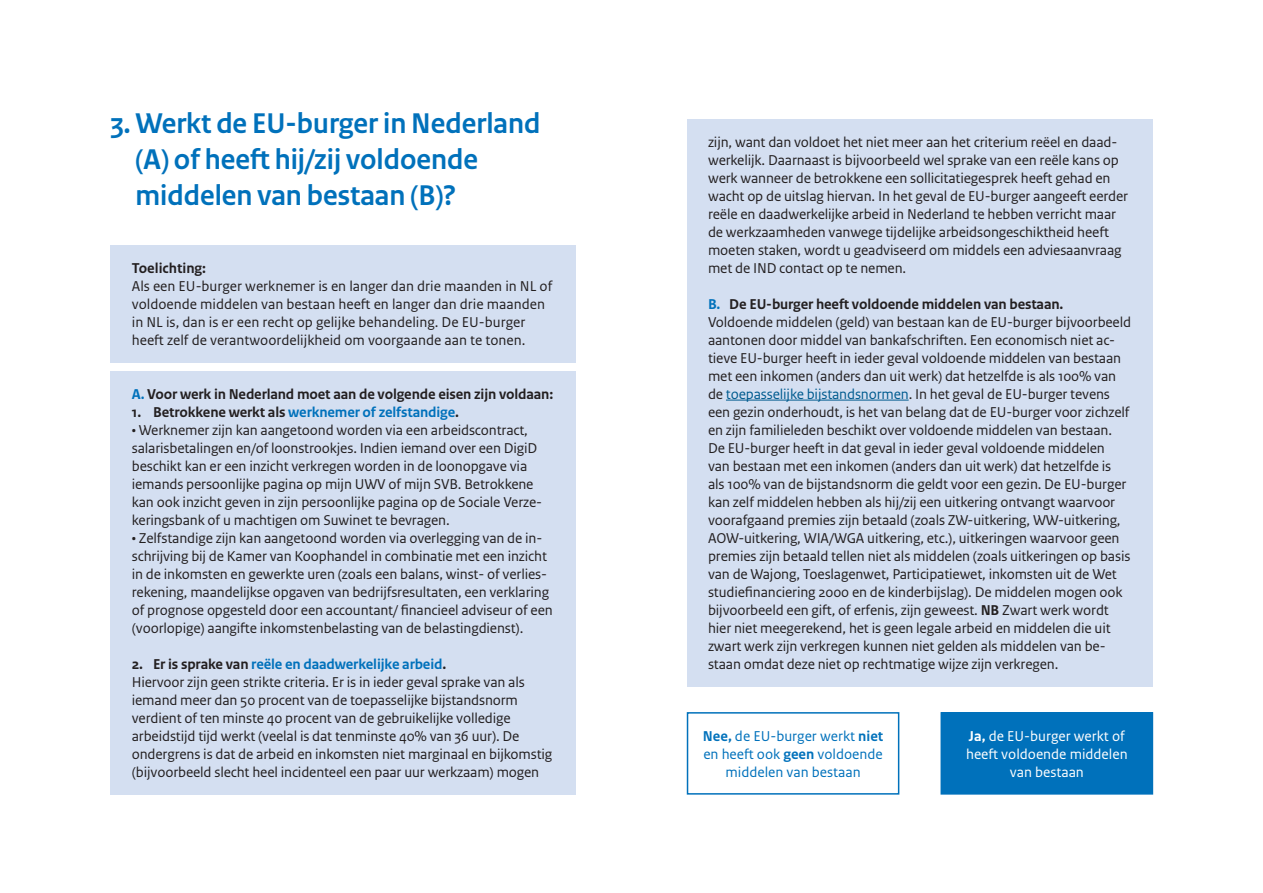
<style>
.page{position:relative;width:1263px;height:893px;background:#fff}
.page>*{position:absolute;margin:0;border:0;box-sizing:border-box;transform-origin:0 0}
.H2_-_Kop{font:700 30px/36px "Rijksoverheid Sans Heading";color:#0071bb}
.P_-_broodtekst{font:15px/18px "Rijksoverheid Sans Text";letter-spacing:-.01em;color:#231f20}
.H3_-_kopje{font:700 15px "Rijksoverheid Sans Text";letter-spacing:-.01em;color:#231f20}
.P_-_broodtekst-2{font:700 15px "Rijksoverheid Sans Text";letter-spacing:-.01em;color:#0071bb}
.t1{font:15px/18px "Rijksoverheid Sans Text";color:#0071bb;text-align:center}
.t2{font:15px/18px "Rijksoverheid Sans Text";color:#fff;text-align:center}
.s1{color:#0071bb}
.s2{color:#231f20}
.s3{color:#005b8f}
.s4{font-weight:700}
</style>
<div class="page">
<div style="left:111px;top:246px;width:465px;height:117px;background:#d4dff1"></div>
<div style="left:111px;top:372px;width:465px;height:423px;background:#d4dff1"></div>
<div style="left:687px;top:120px;width:465px;height:567px;background:#d4dff1"></div>
<hr style="left:726px;top:400px;width:183px;height:1px;background:#005b8f">
<div style="left:687px;top:712px;width:212px;height:83px;border:2px solid #0071bb"></div>
<div style="left:941px;top:713px;width:211px;height:81px;background:#0071bb"></div>
<div style="left:940px;top:712px;width:213px;height:83px;border:2px solid #0071bb"></div>
<h2 class="H2_-_Kop" style="left:136px;top:106px;width:406px;text-indent:-25px">3. Werkt de EU-burger in Nederland (A) of heeft hij/zij voldoende middelen van bestaan (B)?</h2>
<h3 class="H3_-_kopje" style="left:132px;top:259px;width:76px">Toelichting:</h3>
<p class="P_-_broodtekst" style="left:132px;top:277px;width:422px">Als een EU-burger werknemer is en langer dan drie maanden in NL of voldoende middelen van bestaan heeft en langer dan drie maanden in NL is, dan is er een recht op gelijke behandeling. De EU-burger heeft zelf de verantwoordelijkheid om voorgaande aan te tonen.</p>
<h3 class="H3_-_kopje" style="left:132px;top:385px;width:423px"><span class="s1">A.</span> Voor werk in Nederland moet aan de volgende eisen zijn voldaan:</h3>
<p class="P_-_broodtekst-2" style="left:132px;top:403px;width:329px"><span class="s2">1. Betrokkene werkt als</span> werknemer of zelfstandige<span class="s2">.</span></p>
<p class="P_-_broodtekst" style="left:132px;top:421px;width:412px">• Werknemer zijn kan aangetoond worden via een arbeidscontract, salarisbetalingen en/of loonstrookjes. Indien iemand over een DigiD beschikt kan er een inzicht verkregen worden in de loonopgave via iemands persoonlijke pagina op mijn UWV of mijn SVB. Betrokkene kan ook inzicht geven in zijn persoonlijke pagina op de Sociale Verze&shy;keringsbank of u machtigen om Suwinet te bevragen.</p>
<p class="P_-_broodtekst" style="left:132px;top:529px;width:422px">• Zelfstandige zijn kan aangetoond worden via overlegging van de in&shy;schrijving bij de Kamer van Koophandel in combinatie met een inzicht in de inkomsten en gewerkte uren (zoals een balans, winst- of verlies&shy;rekening, maandelijkse opgaven van bedrijfsresultaten, een verklaring of prognose opgesteld door een accountant/ financieel adviseur of een (voorlopige) aangifte inkomstenbelasting van de belastingdienst).</p>
<p class="P_-_broodtekst-2" style="left:132px;top:655px;width:316px"><span class="s2">2. Er is sprake van</span> reële en daadwerkelijke arbeid<span class="s2">.</span></p>
<p class="P_-_broodtekst" style="left:132px;top:673px;width:422px">Hiervoor zijn geen strikte criteria. Er is in ieder geval sprake van als iemand meer dan 50 procent van de toepasselijke bijstandsnorm verdient of ten minste 40 procent van de gebruikelijke volledige arbeidstijd tijd werkt (veelal is dat tenminste 40% van 36 uur). De ondergrens is dat de arbeid en inkomsten niet marginaal en bijkomstig (bijvoorbeeld slecht heel incidenteel een paar uur werkzaam) mogen</p>
<p class="P_-_broodtekst" style="left:708px;top:133px;width:422px">zijn, want dan voldoet het niet meer aan het criterium reëel en daad&shy;werkelijk. Daarnaast is bijvoorbeeld wel sprake van een reële kans op werk wanneer de betrokkene een sollicitatiegesprek heeft gehad en wacht op de uitslag hiervan. In het geval de EU-burger aangeeft eerder reële en daadwerkelijke arbeid in Nederland te hebben verricht maar de werkzaamheden vanwege tijdelijke arbeidsongeschiktheid heeft moeten staken, wordt u geadviseerd om middels een adviesaanvraag met de IND contact op te nemen.</p>
<h3 class="H3_-_kopje" style="left:708px;top:295px;width:357px"><span class="s1">B.</span> De EU-burger heeft voldoende middelen van bestaan.</h3>
<p class="P_-_broodtekst" style="left:708px;top:313px;width:425px">Voldoende middelen (geld) van bestaan kan de EU-burger bijvoorbeeld aantonen door middel van bankafschriften. Een economisch niet ac&shy;tieve EU-burger heeft in ieder geval voldoende middelen van bestaan met een inkomen (anders dan uit werk) dat hetzelfde is als 100% van de <span class="s3">toepasselijke bijstandsnormen</span>. In het geval de EU-burger tevens een gezin onderhoudt, is het van belang dat de EU-burger voor zichzelf en zijn familieleden beschikt over voldoende middelen van bestaan.<br>De EU-burger heeft in dat geval in ieder geval voldoende middelen<br>van bestaan met een inkomen (anders dan uit werk) dat hetzelfde is als 100% van de bijstandsnorm die geldt voor een gezin. De EU-burger kan zelf middelen hebben als hij/zij een uitkering ontvangt waarvoor voorafgaand premies zijn betaald (zoals ZW-uitkering, WW-uitkering, AOW-uitkering, WIA/WGA uitkering, etc.), uitkeringen waarvoor geen premies zijn betaald tellen niet als middelen (zoals uitkeringen op basis van de Wajong, Toeslagenwet, Participatiewet, inkomsten uit de Wet studiefinanciering 2000 en de kinderbijslag). De middelen mogen ook bijvoorbeeld een gift, of erfenis, zijn geweest. <span class="s4">NB</span> Zwart werk wordt hier niet meegerekend, het is geen legale arbeid en middelen die uit zwart werk zijn verkregen kunnen niet gelden als middelen van be&shy;staan omdat deze niet op rechtmatige wijze zijn verkregen.</p>
<p class="t1" style="left:703px;top:727px;width:182px"><span class="s4">Nee,</span> de EU-burger werkt <span class="s4">niet </span>en heeft ook <span class="s4">geen</span> voldoende middelen van bestaan</p>
<p class="t2" style="left:966px;top:727px;width:163px"><span class="s4">Ja,</span> de EU-burger werkt of heeft voldoende middelen van bestaan</p>
</div>
